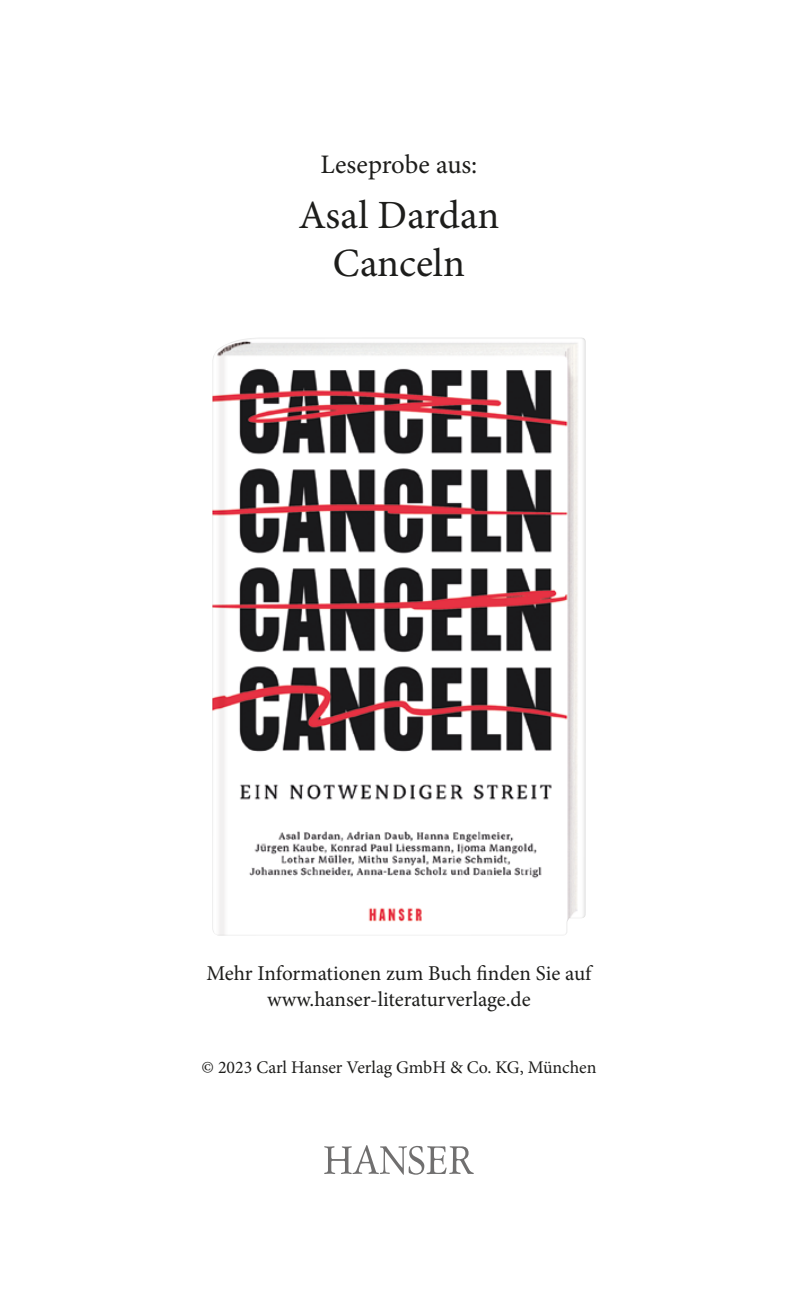
<style>
.page{position:relative;width:798px;height:1308px;background:#fff}
.page>*{position:absolute;margin:0;border:0;box-sizing:border-box;transform-origin:0 0}
.t1{font:40.05px/48.1px "Minion Pro";color:#1d1d1b;text-align:center}
.t2{font:26.78px "Minion Pro";color:#1d1d1b}
.t3{font:21.15px/25.2px "Minion Pro";color:#1d1d1b;text-align:center}
.t4{font:17.78px "Minion Pro";letter-spacing:-.005em;color:#1d1d1b}
</style>
<div class="page">
<svg style="left:324px;top:1145px;width:149px;height:30px"></svg>
<img style="left:212px;top:337px;width:373px;height:598px">
<p class="t2" style="left:320px;top:146px;width:158px">Leseprobe aus:</p>
<h1 class="t1" style="left:298px;top:192px;width:202px">Asal Dardan<br>Canceln</h1>
<p class="t3" style="left:206px;top:961px;width:386px">Mehr Informationen zum Buch finden Sie auf www.hanser-literaturverlage.de</p>
<p class="t4" style="left:201px;top:1055px;width:396px">© 2023 Carl Hanser Verlag GmbH &amp; Co. KG, München</p>
</div>
